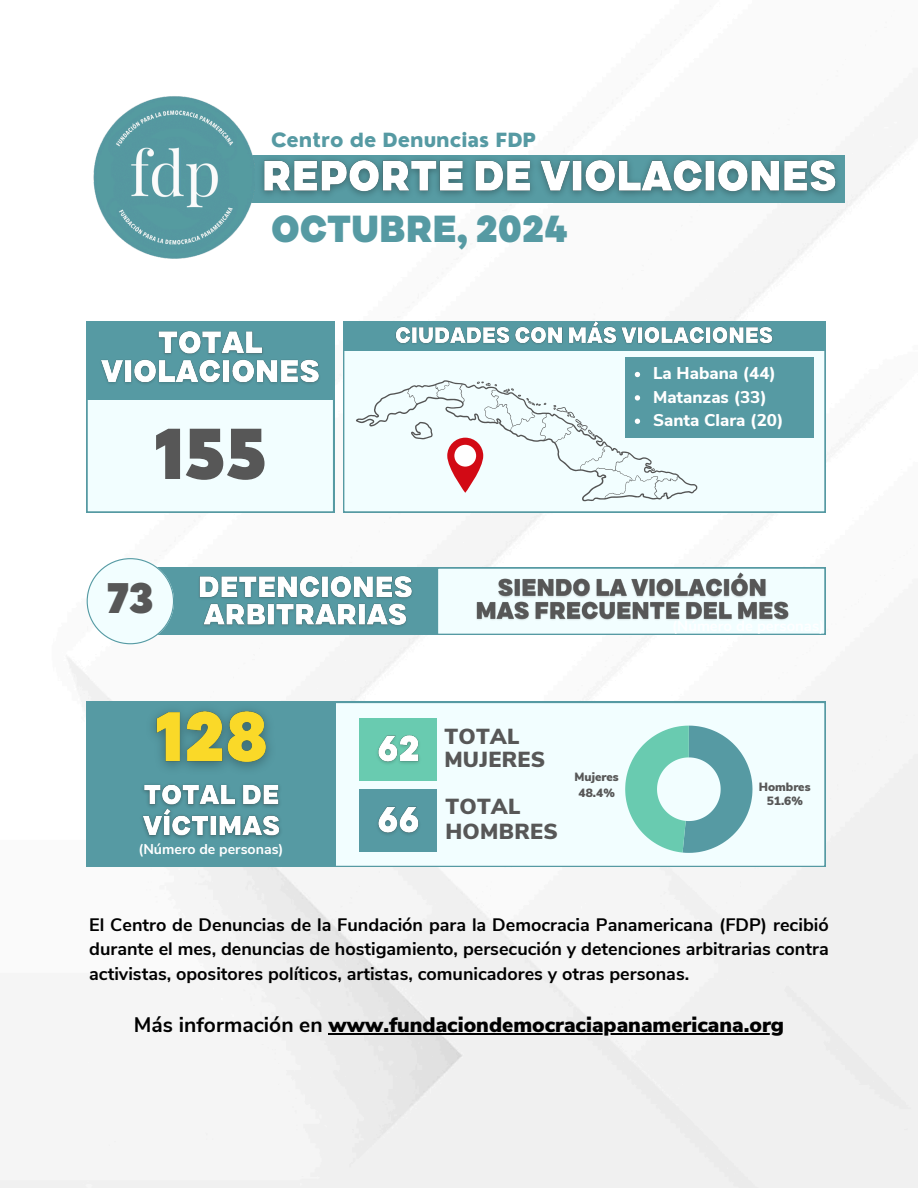
<style>
.page{position:relative;width:918px;height:1188px;background:#fff}
.page>*{position:absolute;margin:0;border:0;box-sizing:border-box;transform-origin:0 0}
.t1{font:71.85px "Gersy";color:#575757}
.t2{font:42.75px "Gersy";color:#575757}
.t3{font:37.65px "Gersy";color:#569aa3}
.t4{font:900 21.75px/23.4px "Nunito Sans";letter-spacing:.015em;color:#575757}
.t5{font:900 21px "Nunito Sans";color:#010101}
.t6{font:800 19.05px "Nourd";color:#569aa3}
.t7{font:700 18px/24.8px "Nunito Sans";color:#010101;text-align:justify}
.t8{font:800 16.95px "Nunito Sans";color:#fff}
.t9{font:700 14.1px "Nunito Sans";color:#fff}
.t10{font:900 12px/14.4px "Nunito Sans";color:#575757;text-align:center}
.s1{font-weight:700}
</style>
<div class="page">
<img style="left:0;top:145px;width:918px;height:1043px">
<img style="left:254px;top:150px;width:594px;height:54px">
<img style="left:87px;top:96px;width:167px;height:168px">
<div style="left:87px;top:400px;width:247px;height:112px;background:#f2feff"></div>
<div style="left:87px;top:321px;width:247px;height:79px;background:#569aa3"></div>
<img style="left:101px;top:331px;width:218px;height:53px">
<svg style="left:437px;top:568px;width:388px;height:67px"></svg>
<div style="left:343px;top:351px;width:482px;height:161px;background:#f2feff"></div>
<div style="left:626px;top:357px;width:188px;height:81px;background:#569aa3"></div>
<div style="left:343px;top:321px;width:482px;height:30px;background:#569aa3"></div>
<hr style="left:328px;top:1034px;width:456px;height:1px;background:#010101">
<svg style="left:355px;top:372px;width:342px;height:129px"></svg>
<img style="left:391px;top:318px;width:387px;height:26px">
<div style="left:145px;top:568px;width:292px;height:67px;background:#569aa3"></div>
<svg style="left:87px;top:558px;width:87px;height:86px"></svg>
<img style="left:199px;top:575px;width:213px;height:51px">
<div style="left:336px;top:702px;width:489px;height:165px;background:#f2feff"></div>
<div style="left:87px;top:701px;width:249px;height:166px;background:#569aa3"></div>
<div style="left:359px;top:718px;width:78px;height:63px;background:#69cbb0"></div>
<div style="left:359px;top:789px;width:78px;height:63px;background:#569aa3"></div>
<svg style="left:625px;top:726px;width:127px;height:127px"></svg>
<img style="left:377px;top:735px;width:42px;height:29px">
<img style="left:378px;top:806px;width:41px;height:29px">
<img style="left:139px;top:696px;width:147px;height:73px">
<img style="left:142px;top:784px;width:139px;height:54px">
<img style="left:473px;top:568px;width:320px;height:56px">
<h3 class="t6" style="left:271px;top:128px;width:267px">Centro de Denuncias FDP</h3>
<p class="t3" style="left:271px;top:213px;width:298px">OCTUBRE, 2024</p>
<p class="t1" style="left:154px;top:423px;width:114px">155</p>
<p class="t2" style="left:107px;top:580px;width:48px">73</p>
<h6 class="t9" style="left:138px;top:839px;width:147px">(Número de personas)</h6>
<p class="t8" style="left:653px;top:362px;width:124px">La Habana (44)</p>
<p class="t8" style="left:653px;top:386px;width:115px">Matanzas (33)</p>
<p class="t8" style="left:653px;top:409px;width:132px">Santa Clara (20)</p>
<p class="t4" style="left:444px;top:725px;width:102px">TOTAL<br>MUJERES</p>
<h6 class="t4" style="left:445px;top:795px;width:114px;line-height:24.5px">TOTAL<br>HOMBRES</h6>
<p class="t10" style="left:574px;top:769px;width:46px;line-height:16.4px">Mujeres<br>48.4%</p>
<p class="t10" style="left:759px;top:780px;width:53px">Hombres<br>51.6%</p>
<h1 class="t7" style="left:89px;top:912px;width:741px">El Centro de Denuncias de la Fundación para la Democracia Panamericana (FDP) recibió durante el mes, denuncias de hostigamiento, persecución y detenciones arbitrarias contra activistas, opositores políticos, artistas, comunicadores y otras personas.</h1>
<p class="t5" style="left:134px;top:1011px;width:652px"><span class="s1">Más información en</span> www.fundaciondemocraciapanamericana.org</p>
</div>
